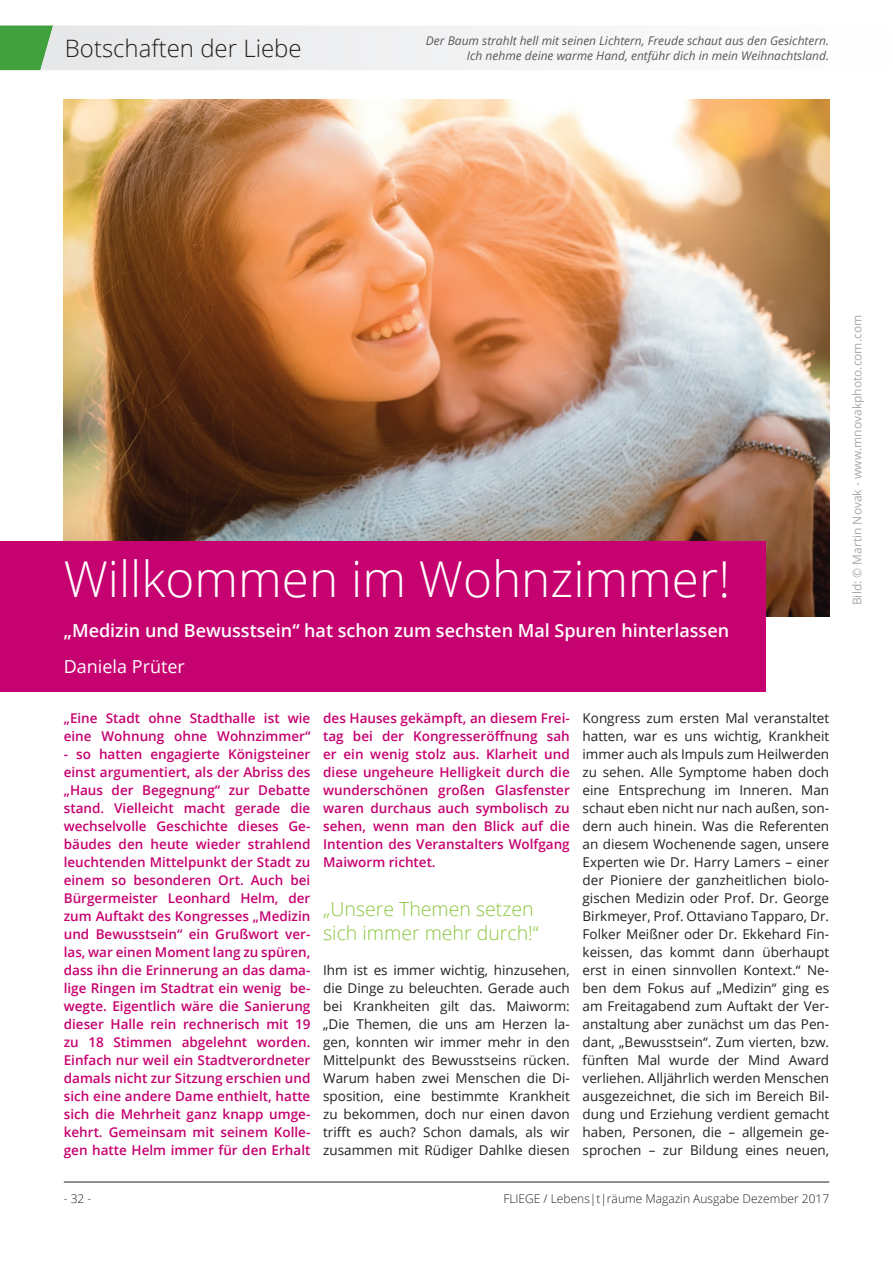
<style>
.page{position:relative;width:893px;height:1263px;background:#fff}
.page>*{position:absolute;margin:0;border:0;box-sizing:border-box;transform-origin:0 0}
.t1{font:300 49.5px "Open Sans";color:#fff}
.t2{font:300 24px "Open Sans";color:#231f20}
.t3{font:300 19.5px/24px "Open Sans";color:#8bc63e}
.t4{font:600 18px "Open Sans";color:#fff}
.t5{font:18px "Open Sans";color:#fff}
.t6{font:13.5px/18px "Open Sans";color:#231f20;text-align:justify}
.t7{font:600 13.5px/18px "Open Sans";color:#c60170;text-align:justify}
.t8{font:italic 12px/14.4px "Open Sans";color:#57585a;text-align:right}
.t9{font:300 12px "Open Sans";color:#231f20}
.t10{font:12px "Open Sans";color:#a8a9ad}
</style>
<div class="page">
<hr style="left:64px;top:1182px;width:765px;height:1px;background:#231f20">
<svg style="left:0;top:26px;width:555px;height:44px"></svg>
<img style="left:64px;top:100px;width:765px;height:517px">
<div style="left:0;top:541px;width:765px;height:151px;background:#c60170"></div>
<h2 class="t2" style="left:65px;top:31px;width:238px">Botschaften der Liebe</h2>
<p class="t8" style="left:426px;top:33px;width:405px">Der Baum strahlt hell mit seinen Lichtern, Freude schaut aus den Gesichtern.<br>Ich nehme deine warme Hand, entführ dich in mein Weihnachtsland.</p>
<h1 class="t1" style="left:64px;top:544px;width:668px">Willkommen im Wohnzimmer!</h1>
<h3 class="t4" style="left:64px;top:618px;width:667px">„Medizin und Bewusstsein“ hat schon zum sechsten Mal Spuren hinterlassen</h3>
<h3 class="t5" style="left:64px;top:654px;width:123px">Daniela Prüter</h3>
<p class="t7" style="left:64px;top:708px;width:248px">„Eine Stadt ohne Stadthalle ist wie eine Wohnung ohne Wohnzimmer“</p>
<p class="t7" style="left:64px;top:744px;width:248px">- so hatten engagierte Königsteiner einst argumentiert, als der Abriss des „Haus der Begegnung“ zur Debatte stand. Vielleicht macht gerade die wechselvolle Geschichte dieses Ge&shy;bäudes den heute wieder strahlend leuchtenden Mittelpunkt der Stadt zu einem so besonderen Ort. Auch bei Bürgermeister Leonhard Helm, der zum Auftakt des Kongresses „Medizin und Bewusstsein“ ein Grußwort ver&shy;las, war einen Moment lang zu spüren, dass ihn die Erinnerung an das dama&shy;lige Ringen im Stadtrat ein wenig be&shy;wegte. Eigentlich wäre die Sanierung dieser Halle rein rechnerisch mit 19 zu 18 Stimmen abgelehnt worden.<br>Einfach nur weil ein Stadtverordneter damals nicht zur Sitzung erschien und sich eine andere Dame enthielt, hatte sich die Mehrheit ganz knapp umge&shy;kehrt. Gemeinsam mit seinem Kolle&shy;gen hatte Helm immer für den Erhalt</p>
<p class="t7" style="left:323px;top:708px;width:248px">des Hauses gekämpft, an diesem Frei&shy;tag bei der Kongresseröffnung sah er ein wenig stolz aus. Klarheit und diese ungeheure Helligkeit durch die wunderschönen großen Glasfenster waren durchaus auch symbolisch zu sehen, wenn man den Blick auf die Intention des Veranstalters Wolfgang Maiworm richtet.</p>
<h3 class="t3" style="left:323px;top:897px;width:217px">„Unsere Themen setzen sich immer mehr durch!“</h3>
<p class="t6" style="left:323px;top:960px;width:248px">Ihm ist es immer wichtig, hinzusehen, die Dinge zu beleuchten. Gerade auch bei Krankheiten gilt das. Maiworm: „Die Themen, die uns am Herzen la&shy;gen, konnten wir immer mehr in den Mittelpunkt des Bewusstseins rücken.<br>Warum haben zwei Menschen die Di&shy;sposition, eine bestimmte Krankheit zu bekommen, doch nur einen davon trifft es auch? Schon damals, als wir zusammen mit Rüdiger Dahlke diesen</p>
<p class="t6" style="left:583px;top:708px;width:248px">Kongress zum ersten Mal veranstaltet hatten, war es uns wichtig, Krankheit immer auch als Impuls zum Heilwerden zu sehen. Alle Symptome haben doch eine Entsprechung im Inneren. Man schaut eben nicht nur nach außen, son&shy;dern auch hinein. Was die Referenten an diesem Wochenende sagen, unsere Experten wie Dr. Harry Lamers – einer der Pioniere der ganzheitlichen biolo&shy;gischen Medizin oder Prof. Dr. George Birkmeyer, Prof. Ottaviano Tapparo, Dr.<br>Folker Meißner oder Dr. Ekkehard Fin&shy;keissen, das kommt dann überhaupt erst in einen sinnvollen Kontext.“ Ne&shy;ben dem Fokus auf „Medizin“ ging es am Freitagabend zum Auftakt der Ver&shy;anstaltung aber zunächst um das Pen&shy;dant, „Bewusstsein“. Zum vierten, bzw. fünften Mal wurde der Mind Award verliehen. Alljährlich werden Menschen ausgezeichnet, die sich im Bereich Bil&shy;dung und Erziehung verdient gemacht haben, Personen, die – allgemein ge&shy;sprochen – zur Bildung eines neuen,</p>
<p class="t9" style="left:64px;top:1190px;width:29px">- 32 -</p>
<p class="t9" style="left:503px;top:1190px;width:327px">FLIEGE / Lebens|t|räume Magazin Ausgabe Dezember 2017</p>
<p class="t10" style="left:849px;top:605px;width:292px;rotate:-90deg">Bild: © Martin Novak - www.mnovakphoto.com.com</p>
</div>
